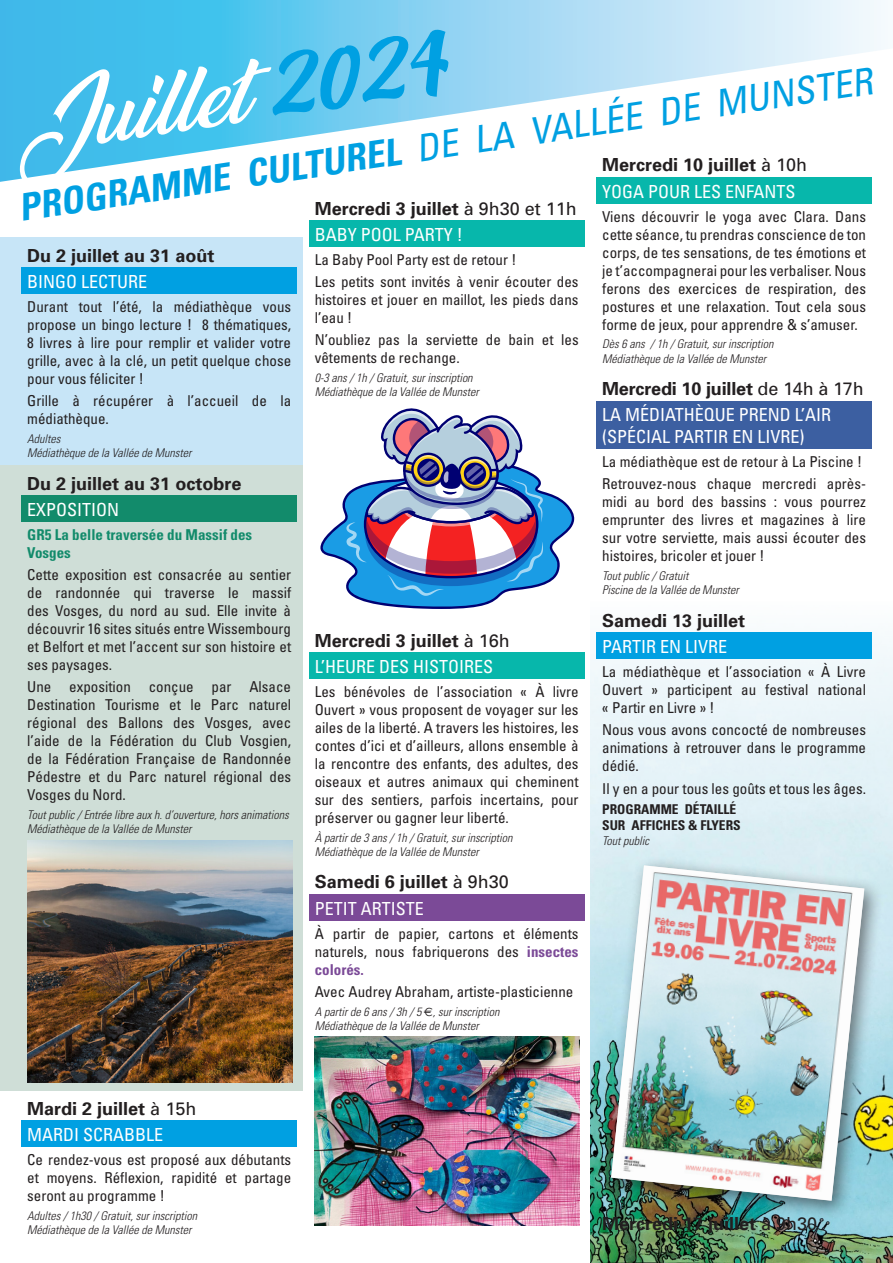
<style>
.page{position:relative;width:893px;height:1263px;background:#fff}
.page>*{position:absolute;margin:0;border:0;box-sizing:border-box;transform-origin:0 0}
.t1{font:italic 100.5px "Dalgona";color:#00a0e2}
.t2{font:italic 900 76.5px "Ananda";color:#fff}
.t3{font:italic condensed 37.5px "Univers";color:#00a0e2}
.t4{font:700 18px "Univers";color:#231f20}
.t5{font:condensed 18px "Univers";color:#fff}
.t6{font:condensed 15px/18px "Univers";color:#231f20;text-align:justify}
.t7{font:700 condensed 15px/18px "Univers";color:#128b6b}
.t8{font:700 condensed 13.5px "Univers";color:#231f20}
.t9{font:italic 300 condensed 12px "Univers";color:#231f20}
.s1{font-weight:700}
.s2{font-weight:400}
.s3{font-weight:700;color:#7b4a97}
.s4{font-family:"Euro Sig";font-weight:400;font-style:normal;font-stretch:normal}
</style>
<div class="page">
<img style="left:590px;top:632px;width:303px;height:631px">
<div style="left:0;top:464px;width:303px;height:627px;background:#cfded7"></div>
<div style="left:0;top:237px;width:303px;height:227px;background:#c7e5f7"></div>
<svg style="left:0;top:0;width:885px;height:182px"></svg>
<div style="left:21px;top:268px;width:276px;height:26px;background:#00a0e2"></div>
<div style="left:21px;top:495px;width:276px;height:27px;background:#128b6b"></div>
<img style="left:27px;top:840px;width:265px;height:242px">
<div style="left:21px;top:1120px;width:276px;height:27px;background:#00a0e2"></div>
<div style="left:309px;top:221px;width:276px;height:26px;background:#07b7ab"></div>
<svg style="left:320px;top:408px;width:255px;height:201px"></svg>
<div style="left:309px;top:653px;width:276px;height:26px;background:#07b7ab"></div>
<div style="left:309px;top:894px;width:276px;height:27px;background:#7b4a97"></div>
<img style="left:315px;top:1037px;width:265px;height:188px">
<div style="left:596px;top:177px;width:276px;height:27px;background:#07b7ab"></div>
<div style="left:596px;top:401px;width:276px;height:48px;background:#3c5fa1"></div>
<div style="left:596px;top:633px;width:276px;height:26px;background:#00a0e2"></div>
<div style="left:602px;top:856px;width:282px;height:364px;background:#231f20;opacity:.59"></div>
<img style="left:611px;top:865px;width:253px;height:335px">
<p class="t1" style="left:255px;top:-9px;width:181px;rotate:-8deg">2024</p>
<p class="t2" style="left:10px;top:87px;width:233px;rotate:-9deg">Juillet</p>
<p class="t3" style="left:15px;top:179px;width:864px;rotate:-8deg"><span class="s1">PROGRAMME CULTUREL</span> DE LA VALLÉE DE MUNSTER</p>
<p class="t4" style="left:602px;top:154px;width:207px">Mercredi 10 juillet <span class="s2">à 10h</span></p>
<p class="t5" style="left:602px;top:180px;width:195px">YOGA POUR LES ENFANTS</p>
<p class="t6" style="left:602px;top:207px;width:265px">Viens découvrir le yoga avec Clara. Dans cette séance, tu prendras conscience de ton corps, de tes sensations, de tes émotions et je t’accompagnerai pour les verbaliser. Nous ferons des exercices de respiration, des postures et une relaxation. Tout cela sous forme de jeux, pour apprendre &amp; s’amuser.</p>
<p class="t9" style="left:602px;top:337px;width:173px">Dès 6 ans / 1h / Gratuit, sur inscription</p>
<p class="t9" style="left:602px;top:351px;width:166px">Médiathèque de la Vallée de Munster</p>
<p class="t4" style="left:602px;top:378px;width:263px">Mercredi 10 juillet <span class="s2">de 14h à 17h</span></p>
<p class="t5" style="left:602px;top:404px;width:231px">LA MÉDIATHÈQUE PREND L’AIR</p>
<p class="t5" style="left:602px;top:425px;width:204px">(SPÉCIAL PARTIR EN LIVRE)</p>
<p class="t6" style="left:602px;top:452px;width:261px">La médiathèque est de retour à La Piscine !</p>
<p class="t6" style="left:602px;top:475px;width:265px">Retrouvez-nous chaque mercredi après&shy;midi au bord des bassins : vous pourrez emprunter des livres et magazines à lire sur votre serviette, mais aussi écouter des histoires, bricoler et jouer !</p>
<p class="t9" style="left:602px;top:568px;width:88px">Tout public / Gratuit</p>
<p class="t9" style="left:602px;top:583px;width:138px">Piscine de la Vallée de Munster</p>
<p class="t4" style="left:602px;top:609px;width:145px">Samedi 13 juillet</p>
<p class="t5" style="left:602px;top:635px;width:127px">PARTIR EN LIVRE</p>
<p class="t6" style="left:602px;top:662px;width:265px">La médiathèque et l’association « À Livre Ouvert » participent au festival national « Partir en Livre » !</p>
<p class="t6" style="left:602px;top:721px;width:265px">Nous vous avons concocté de nombreuses animations à retrouver dans le programme dédié.</p>
<p class="t6" style="left:602px;top:779px;width:265px">Il y en a pour tous les goûts et tous les âges.</p>
<p class="t8" style="left:602px;top:801px;width:136px">PROGRAMME DÉTAILLÉ</p>
<p class="t8" style="left:602px;top:817px;width:140px">SUR AFFICHES &amp; FLYERS</p>
<p class="t9" style="left:602px;top:833px;width:49px">Tout public</p>
<p class="t4" style="left:315px;top:197px;width:264px">Mercredi 3 juillet <span class="s2">à 9h30 et 11h</span></p>
<p class="t5" style="left:315px;top:223px;width:150px">BABY POOL PARTY !</p>
<p class="t6" style="left:315px;top:250px;width:203px">La Baby Pool Party est de retour !</p>
<p class="t6" style="left:315px;top:273px;width:265px">Les petits sont invités à venir écouter des histoires et jouer en maillot, les pieds dans l’eau !</p>
<p class="t6" style="left:315px;top:331px;width:265px">N’oubliez pas la serviette de bain et les vêtements de rechange.</p>
<p class="t9" style="left:315px;top:371px;width:159px">0-3 ans / 1h / Gratuit, sur inscription</p>
<p class="t9" style="left:315px;top:385px;width:166px">Médiathèque de la Vallée de Munster</p>
<p class="t4" style="left:27px;top:244px;width:189px">Du 2 juillet au 31 août</p>
<p class="t5" style="left:27px;top:270px;width:122px">BINGO LECTURE</p>
<p class="t6" style="left:27px;top:297px;width:265px">Durant tout l’été, la médiathèque vous propose un bingo lecture ! 8 thématiques, 8 livres à lire pour remplir et valider votre grille, avec à la clé, un petit quelque chose pour vous féliciter !</p>
<p class="t6" style="left:27px;top:392px;width:265px">Grille à récupérer à l’accueil de la médiathèque.</p>
<p class="t9" style="left:27px;top:431px;width:35px">Adultes</p>
<p class="t9" style="left:27px;top:446px;width:166px">Médiathèque de la Vallée de Munster</p>
<p class="t4" style="left:27px;top:472px;width:216px">Du 2 juillet au 31 octobre</p>
<p class="t5" style="left:27px;top:498px;width:94px">EXPOSITION</p>
<p class="t7" style="left:27px;top:525px;width:226px">GR5 La belle traversée du Massif des<br>Vosges</p>
<p class="t6" style="left:27px;top:565px;width:265px">Cette exposition est consacrée au sentier de randonnée qui traverse le massif des Vosges, du nord au sud. Elle invite à découvrir 16 sites situés entre Wissembourg et Belfort et met l’accent sur son histoire et ses paysages.</p>
<p class="t6" style="left:27px;top:678px;width:265px">Une exposition conçue par Alsace Destination Tourisme et le Parc naturel régional des Ballons des Vosges, avec l’aide de la Fédération du Club Vosgien, de la Fédération Française de Randonnée Pédestre et du Parc naturel régional des Vosges du Nord.</p>
<p class="t9" style="left:27px;top:807px;width:263px">Tout public / Entrée libre aux h. d’ouverture, hors animations</p>
<p class="t9" style="left:27px;top:822px;width:166px">Médiathèque de la Vallée de Munster</p>
<p class="t4" style="left:315px;top:629px;width:197px">Mercredi 3 juillet <span class="s2">à 16h</span></p>
<p class="t5" style="left:315px;top:655px;width:180px">L’HEURE DES HISTOIRES</p>
<p class="t6" style="left:315px;top:682px;width:265px">Les bénévoles de l’association « À livre Ouvert » vous proposent de voyager sur les ailes de la liberté. A travers les histoires, les contes d’ici et d’ailleurs, allons ensemble à la rencontre des enfants, des adultes, des oiseaux et autres animaux qui cheminent sur des sentiers, parfois incertains, pour préserver ou gagner leur liberté.</p>
<p class="t9" style="left:315px;top:830px;width:199px">À partir de 3 ans / 1h / Gratuit, sur inscription</p>
<p class="t9" style="left:315px;top:845px;width:166px">Médiathèque de la Vallée de Munster</p>
<p class="t4" style="left:315px;top:871px;width:196px">Samedi 6 juillet <span class="s2">à 9h30</span></p>
<p class="t5" style="left:315px;top:897px;width:111px">PETIT ARTISTE</p>
<p class="t6" style="left:315px;top:924px;width:265px">À partir de papier, cartons et éléments naturels, nous fabriquerons des <span class="s3">insectes colorés.</span></p>
<p class="t6" style="left:315px;top:982px;width:260px">Avec Audrey Abraham, artiste-plasticienne</p>
<p class="t9" style="left:315px;top:1004px;width:186px">A partir de 6 ans / 3h / 5 <span class="s4">€</span>, sur inscription</p>
<p class="t9" style="left:315px;top:1018px;width:166px">Médiathèque de la Vallée de Munster</p>
<p class="t4" style="left:27px;top:1097px;width:171px">Mardi 2 juillet <span class="s2">à 15h</span></p>
<p class="t5" style="left:27px;top:1123px;width:138px">MARDI SCRABBLE</p>
<p class="t6" style="left:27px;top:1150px;width:265px">Ce rendez-vous est proposé aux débutants et moyens. Réflexion, rapidité et partage seront au programme !</p>
<p class="t9" style="left:27px;top:1208px;width:171px">Adultes / 1h30 / Gratuit, sur inscription</p>
<p class="t9" style="left:27px;top:1222px;width:166px">Médiathèque de la Vallée de Munster</p>
<p class="t4" style="left:602px;top:1213px;width:217px">Mercredi 17 juillet <span class="s2">à 9h30</span></p>
</div>
